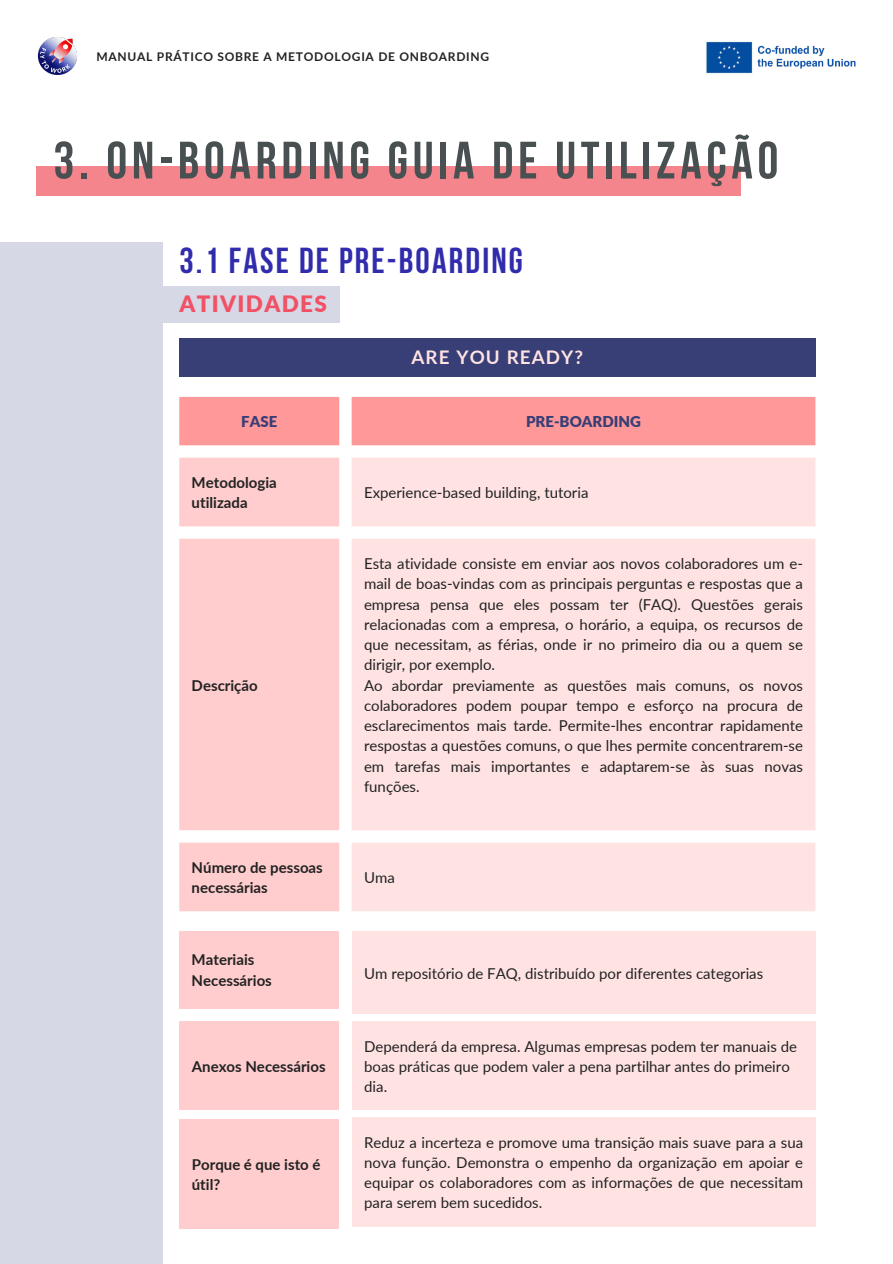
<style>
.page{position:relative;width:893px;height:1264px;background:#fff}
.page>*{position:absolute;margin:0;border:0;box-sizing:border-box;transform-origin:0 0}
.t1{font:700 52.5px "Bebas Neue";letter-spacing:.09em;color:#495052}
.t2{font:700 36px "Bebas Neue";letter-spacing:.06em;color:#312cac}
.t3{font:900 22.5px "Lato";letter-spacing:.06em;color:#f25165}
.t4{font:700 18.75px "Lato";letter-spacing:.06em;color:#ffe3e3}
.t5{font:15px/20.2px "Lato";color:#222}
.t6{font:700 15px/20.2px "Lato";color:#222}
.t7{font:900 15px "Lato";color:#383e76}
.t8{font:700 12px "Lato";letter-spacing:.06em;color:#222}
</style>
<div class="page">
<div style="left:36px;top:166px;width:704px;height:30px;background:#f4858c"></div>
<img style="left:37px;top:37px;width:40px;height:38px">
<img style="left:706px;top:41px;width:150px;height:33px">
<div style="left:162px;top:285px;width:177px;height:37px;background:#d6d8e6"></div>
<div style="left:0;top:242px;width:162px;height:1021px;background:#d6d8e6"></div>
<div style="left:179px;top:397px;width:636px;height:48px;background:#f99"></div>
<svg style="left:179px;top:457px;width:160px;height:454px;background:#ffcfcf"></svg>
<div style="left:351px;top:458px;width:464px;height:453px;background:#ffe3e3"></div>
<div style="left:179px;top:338px;width:636px;height:39px;background:#383e76"></div>
<div style="left:179px;top:931px;width:160px;height:78px;background:#ffcdcd"></div>
<div style="left:179px;top:1021px;width:160px;height:89px;background:#ffcdcd"></div>
<div style="left:352px;top:1021px;width:463px;height:89px;background:#ffe3e3"></div>
<div style="left:179px;top:1119px;width:160px;height:109px;background:#ffcdcd"></div>
<div style="left:352px;top:1117px;width:463px;height:109px;background:#ffe3e3"></div>
<div style="left:352px;top:931px;width:463px;height:83px;background:#ffe3e3"></div>
<p class="t8" style="left:96px;top:49px;width:394px">MANUAL PRÁTICO SOBRE A METODOLOGIA DE ONBOARDING</p>
<h1 class="t1" style="left:53px;top:139px;width:726px">3. ON-BOARDING GUIA DE UTILIZAÇÃO</h1>
<h2 class="t2" style="left:179px;top:246px;width:345px">3.1 FASE DE PRE-BOARDING</h2>
<h3 class="t3" style="left:179px;top:290px;width:149px">ATIVIDADES</h3>
<p class="t4" style="left:411px;top:345px;width:173px">ARE YOU READY?</p>
<p class="t7" style="left:241px;top:412px;width:38px">FASE</p>
<p class="t7" style="left:526px;top:412px;width:116px">PRE-BOARDING</p>
<p class="t6" style="left:192px;top:472px;width:87px">Metodologia utilizada</p>
<p class="t5" style="left:364px;top:482px;width:226px">Experience-based building, tutoria</p>
<p class="t6" style="left:192px;top:674px;width:68px">Descrição</p>
<p class="t5" style="left:364px;top:553px;width:440px">Esta atividade consiste em enviar aos novos colaboradores um e&shy;mail de boas-vindas com as principais perguntas e respostas que a empresa pensa que eles possam ter (FAQ). Questões gerais relacionadas com a empresa, o horário, a equipa, os recursos de que necessitam, as férias, onde ir no primeiro dia ou a quem se dirigir, por exemplo.<br>Ao abordar previamente as questões mais comuns, os novos colaboradores podem poupar tempo e esforço na procura de esclarecimentos mais tarde. Permite-lhes encontrar rapidamente respostas a questões comuns, o que lhes permite concentrarem-se em tarefas mais importantes e adaptarem-se às suas novas funções.</p>
<p class="t6" style="left:192px;top:857px;width:133px">Número de pessoas necessárias</p>
<p class="t5" style="left:364px;top:867px;width:32px">Uma</p>
<p class="t6" style="left:192px;top:949px;width:82px">Materiais<br>Necessários</p>
<p class="t6" style="left:192px;top:1056px;width:135px">Anexos Necessários</p>
<p class="t6" style="left:192px;top:1154px;width:130px">Porque é que isto é útil?</p>
<p class="t5" style="left:364px;top:962px;width:400px">Um repositório de FAQ, distribuído por diferentes categorias</p>
<p class="t5" style="left:364px;top:1035px;width:434px">Dependerá da empresa. Algumas empresas podem ter manuais de boas práticas que podem valer a pena partilhar antes do primeiro dia.</p>
<p class="t5" style="left:364px;top:1131px;width:440px;text-align:justify">Reduz a incerteza e promove uma transição mais suave para a sua nova função. Demonstra o empenho da organização em apoiar e equipar os colaboradores com as informações de que necessitam para serem bem sucedidos.</p>
</div>
